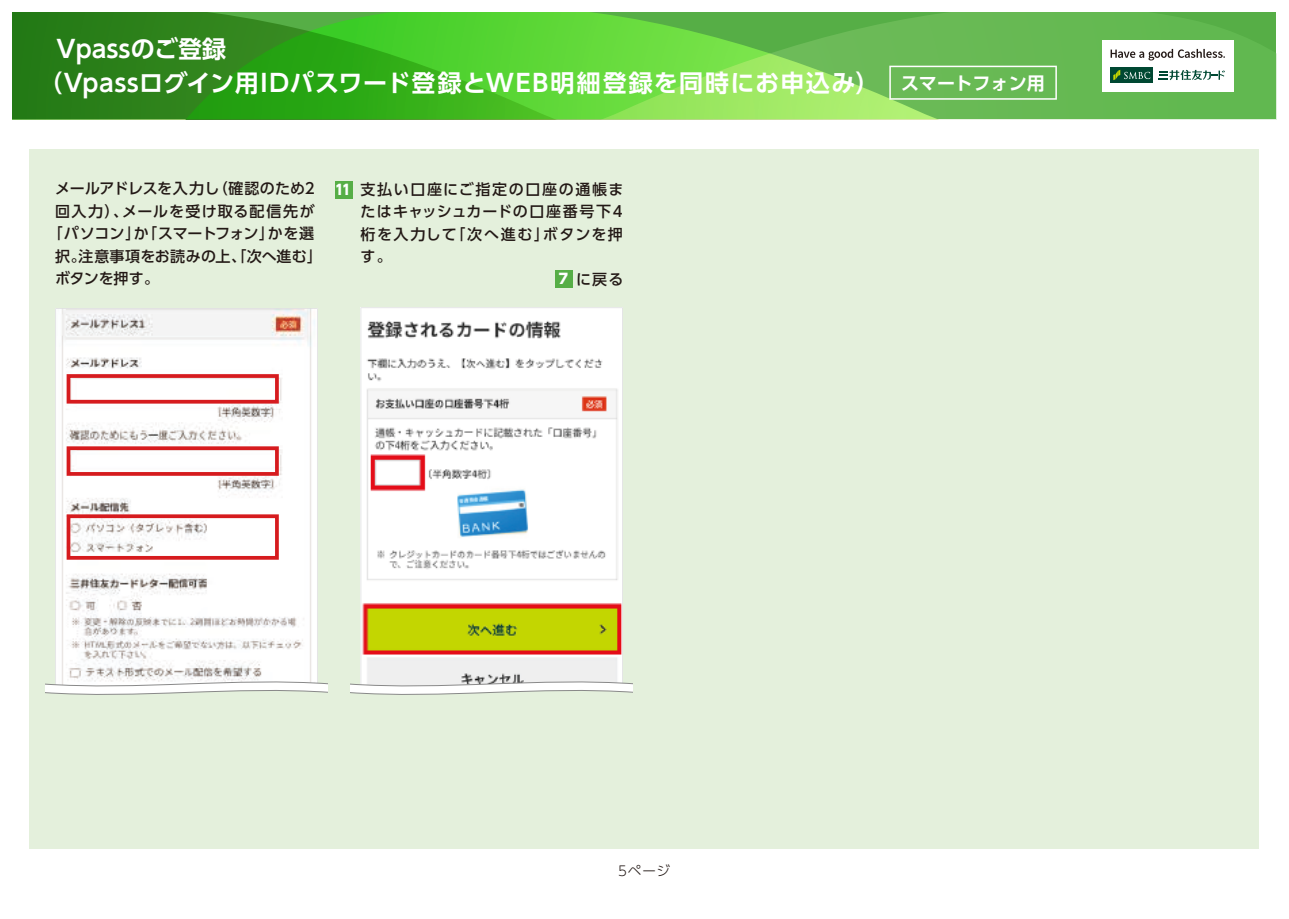
<style>
.page{position:relative;width:1289px;height:919px;background:#fff}
.page>*{position:absolute;margin:0;border:0;box-sizing:border-box;transform-origin:0 0}
.t1{font:700 24px "UD Shin Go Pro De";letter-spacing:.045em;color:#fff}
.t2{font:700 24px "UD Shin Go Pro De";color:#fff}
.t3{font:500 15px "UD Shin Go Pro";letter-spacing:.085em;color:#231916}
.t4{font:500 15px "UD Shin Go Pro";letter-spacing:-.02em;color:#231916}
.t5{font:500 15px "UD Shin Go Pro";letter-spacing:.015em;color:#231916}
.t6{font:500 15px "UD Shin Go Pro";color:#231916}
.t7{font:500 15px "UD Shin Go Pro";letter-spacing:.1em;color:#231916}
.t8{font:500 15px "UD Shin Go Pro";letter-spacing:.11em;color:#231916}
.t9{font:500 15px "UD Shin Go Pro";letter-spacing:.05em;color:#231916}
.t10{font:800 13.95px "UD Shin Go Pro";color:#fff;scale:.94 1}
.t11{font:800 13.95px "UD Shin Go Pro";color:#fff}
.t12{font:300 13.5px "UD Shin Go Pro";color:#231916}
.s1{font-size:18px}
</style>
<div class="page">
<div style="left:30px;top:149px;width:1229px;height:699px;background:#e4f0dc"></div>
<svg style="left:806px;top:13px;width:470px;height:106px;background:#6cbd55"></svg>
<svg style="left:13px;top:13px;width:793px;height:106px;background:#4ab32c"></svg>
<div style="left:1102px;top:40px;width:131px;height:51px;background:#fff"></div>
<svg style="left:1110px;top:49px;width:114px;height:11px"></svg>
<div style="left:1110px;top:68px;width:42px;height:15px;background:#004832"></div>
<svg style="left:1113px;top:70px;width:37px;height:10px"></svg>
<svg style="left:1158px;top:70px;width:66px;height:10px"></svg>
<div style="left:335px;top:181px;width:17px;height:17px;background:#56ae46"></div>
<svg style="left:360px;top:307px;width:263px;height:374px;background:#e8e4d0"></svg>
<div style="left:555px;top:270px;width:17px;height:17px;background:#56ae46"></div>
<svg style="left:889px;top:66px;width:167px;height:34px;background:#76bf64"></svg>
<svg style="left:55px;top:308px;width:263px;height:373px;background:#f5f3f3"></svg>
<div style="left:67px;top:374px;width:212px;height:29px;border:4px solid #d61b1e"></div>
<div style="left:67px;top:446px;width:212px;height:30px;border:4px solid #d61b1e"></div>
<div style="left:67px;top:514px;width:212px;height:45px;border:4px solid #d61b1e"></div>
<svg style="left:45px;top:681px;width:283px;height:13px;background:#ebecea"></svg>
<svg style="left:350px;top:681px;width:283px;height:13px;background:#e6e8e5"></svg>
<p class="t2" style="left:57px;top:30px;width:171px">Vpassのご登録</p>
<p class="t1" style="left:39px;top:63px;width:1007px">（Vpassログイン用IDパスワード登録とWEB明細登録を同時にお申込み） <span class="s1">スマートフォン用</span></p>
<p class="t6" style="left:55px;top:176px;width:261px">メールアドレスを入力し（確認のため2</p>
<p class="t3" style="left:55px;top:199px;width:261px">回入力）、メールを受け取る配信先が</p>
<p class="t4" style="left:48px;top:221px;width:268px">「パソコン」か「スマートフォン」かを選</p>
<p class="t5" style="left:55px;top:244px;width:268px">択。注意事項をお読みの上、「次へ進む」</p>
<p class="t9" style="left:55px;top:266px;width:105px">ボタンを押す。</p>
<p class="t10" style="left:335px;top:178px;width:19px">11</p>
<p class="t8" style="left:360px;top:177px;width:264px">支払い口座にご指定の口座の通帳ま</p>
<p class="t3" style="left:360px;top:199px;width:264px">たはキャッシュカードの口座番号下4</p>
<p class="t7" style="left:360px;top:222px;width:264px">桁を入力して「次へ進む」ボタンを押</p>
<p class="t9" style="left:360px;top:244px;width:33px">す。</p>
<p class="t9" style="left:555px;top:267px;width:69px">＊に戻る</p>
<p class="t11" style="left:558px;top:267px;width:11px">7</p>
<p class="t12" style="left:618px;top:859px;width:53px">5ページ</p>
</div>
